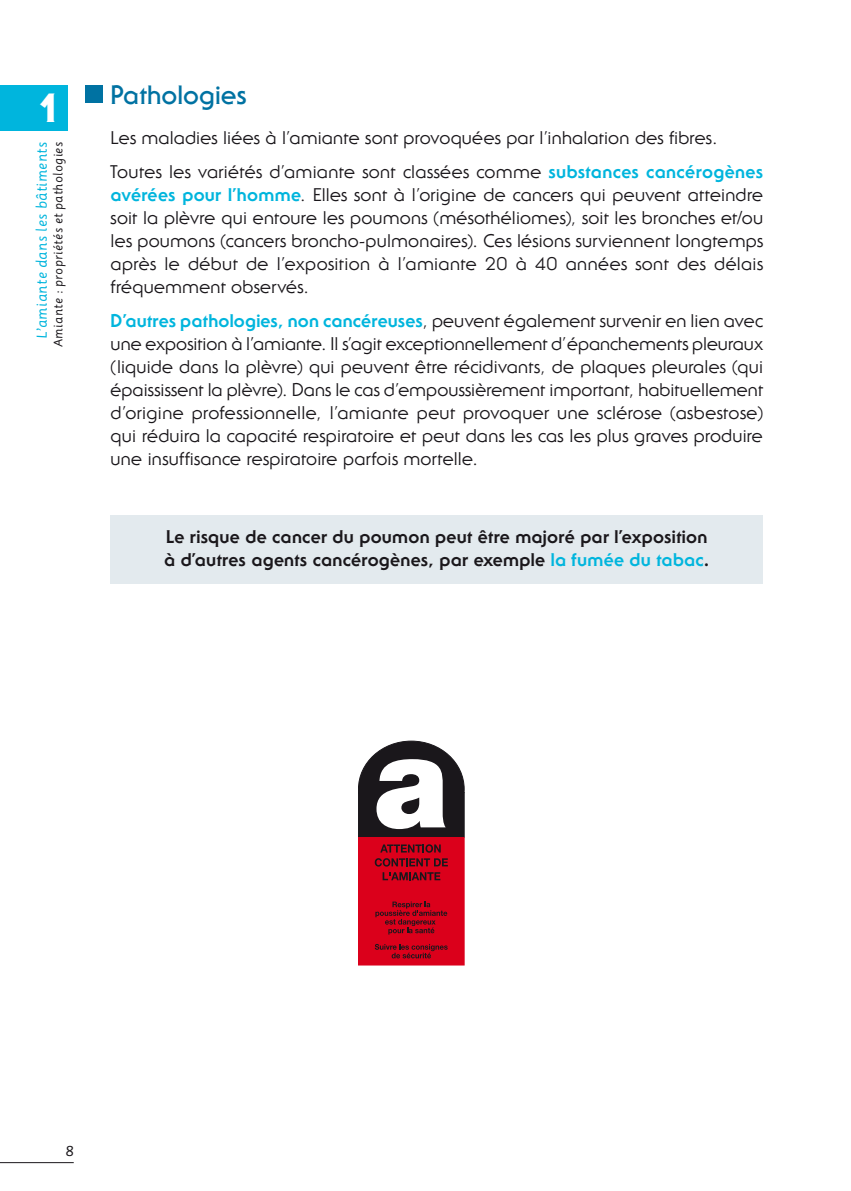
<style>
.page{position:relative;width:851px;height:1191px;background:#fff}
.page>*{position:absolute;margin:0;border:0;box-sizing:border-box;transform-origin:0 0}
.t1{font:800 40px "Serif Gothic";color:#fff}
.t2{font:700 26px "Serif Gothic";color:#0072a2}
.t3{font:18px/23px "Serif Gothic";letter-spacing:.015em;color:#1a171b;text-align:justify}
.t4{font:800 18px/23px "Serif Gothic";letter-spacing:.015em;color:#1a171b}
.t5{font:14px "Sassoon Primary";letter-spacing:.035em;color:#00b5dd}
.t6{font:14px "Sassoon Primary";color:#1a171b}
.t7{font:12px "Sassoon Primary";letter-spacing:.035em;color:#1a171b}
.s1{font-weight:800;color:#00b5dd}
.s2{color:#00b5dd}
</style>
<div class="page">
<div style="left:0;top:85px;width:68px;height:45px;background:#00b5dd"></div>
<div style="left:111px;top:516px;width:652px;height:68px;background:#e3eaee"></div>
<div style="left:85px;top:86px;width:17px;height:17px;background:#0072a2"></div>
<div style="left:358px;top:837px;width:106px;height:128px;background:#db001b"></div>
<svg style="left:358px;top:740px;width:106px;height:97px"></svg>
<svg style="left:380px;top:844px;width:60px;height:8px"></svg>
<svg style="left:374px;top:858px;width:74px;height:8px"></svg>
<svg style="left:382px;top:872px;width:58px;height:8px"></svg>
<svg style="left:375px;top:901px;width:72px;height:33px"></svg>
<svg style="left:375px;top:944px;width:72px;height:14px"></svg>
<hr style="left:0;top:1162px;width:74px;height:1px;background:#1a171b">
<h1 class="t1" style="left:38px;top:93px;width:26px">1</h1>
<p class="t5" style="left:36px;top:339px;width:199px;rotate:-90deg">L’amiante dans les bâtiments</p>
<p class="t7" style="left:53px;top:347px;width:207px;rotate:-90deg">Amiante : propriétés et pathologies</p>
<h2 class="t2" style="left:111px;top:85px;width:138px">Pathologies</h2>
<p class="t3" style="left:111px;top:122px;width:653px;line-height:34.4px">Les maladies liées à l’amiante sont provoquées par l’inhalation des fibres.<br>Toutes les variétés d’amiante sont classées comme <span class="s1">substances cancérogènes</span></p>
<p class="t3" style="left:111px;top:185px;width:654px"><span class="s1">avérées pour l’homme</span>. Elles sont à l’origine de cancers qui peuvent atteindre soit la plèvre qui entoure les poumons (mésothéliomes), soit les bronches et/ou les poumons (cancers broncho-pulmonaires). Ces lésions surviennent longtemps après le début de l’exposition à l’amiante 20 à 40 années sont des délais fréquemment observés.</p>
<p class="t3" style="left:111px;top:311px;width:654px"><span class="s1">D’autres pathologies, non cancéreuses</span>, peuvent également survenir en lien avec une exposition à l’amiante. Il s’agit exceptionnellement d’épanchements pleuraux (liquide dans la plèvre) qui peuvent être récidivants, de plaques pleurales (qui épaississent la plèvre). Dans le cas d’empoussièrement important, habituellement d’origine professionnelle, l’amiante peut provoquer une sclérose (asbestose) qui réduira la capacité respiratoire et peut dans les cas les plus graves produire une insuffisance respiratoire parfois mortelle.</p>
<p class="t4" style="left:164px;top:527px;width:546px">Le risque de cancer du poumon peut être majoré par l’exposition à d’autres agents cancérogènes, par exemple <span class="s2">la fumée du tabac</span>.</p>
<p class="t6" style="left:65px;top:1144px;width:10px">8</p>
</div>
